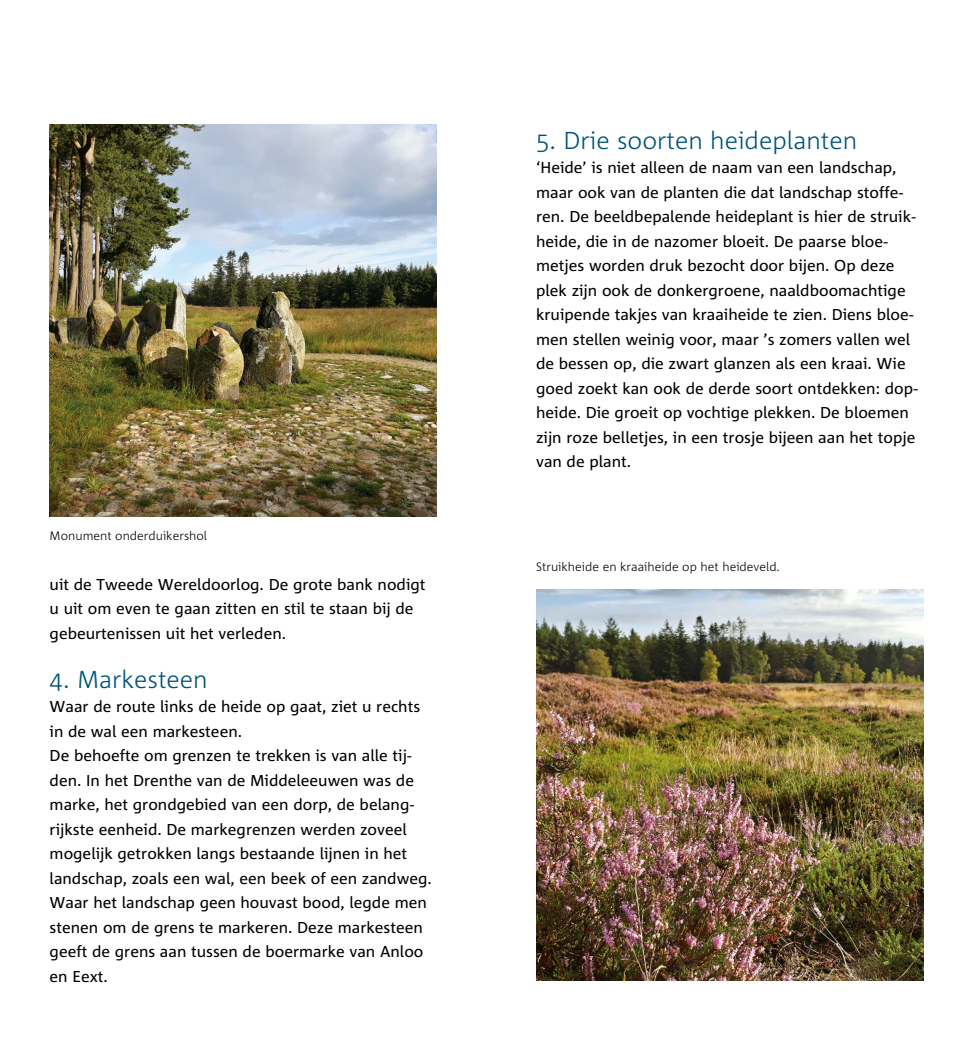
<style>
.page{position:relative;width:973px;height:1042px;background:#fff}
.page>*{position:absolute;margin:0;border:0;box-sizing:border-box;transform-origin:0 0}
.t1{font:300 24.5px "Agro Sans";color:#005378}
.t2{font:15.75px/24.5px "Agro Sans";color:#000}
.t3{font:300 12.25px "Agro Sans";color:#000}
</style>
<div class="page">
<img style="left:50px;top:125px;width:387px;height:392px">
<img style="left:536px;top:590px;width:387px;height:390px">
<p class="t3" style="left:50px;top:529px;width:159px">Monument onderduikershol</p>
<p class="t2" style="left:50px;top:572px;width:377px">uit de Tweede Wereldoorlog. De grote bank nodigt u uit om even te gaan zitten en stil te staan bij de gebeurtenissen uit het verleden.</p>
<h1 class="t1" style="left:50px;top:666px;width:160px">4. Markesteen</h1>
<p class="t2" style="left:50px;top:694px;width:383px">Waar de route links de heide op gaat, ziet u rechts in de wal een markesteen.<br>De behoefte om grenzen te trekken is van alle tij&shy;den. In het Drenthe van de Middeleeuwen was de marke, het grondgebied van een dorp, de belang&shy;rijkste eenheid. De markegrenzen werden zoveel mogelijk getrokken langs bestaande lijnen in het landschap, zoals een wal, een beek of een zandweg.<br>Waar het landschap geen houvast bood, legde men stenen om de grens te markeren. Deze markesteen geeft de grens aan tussen de boermarke van Anloo en Eext.</p>
<h1 class="t1" style="left:536px;top:127px;width:322px">5. Drie soorten heideplanten</h1>
<p class="t2" style="left:536px;top:155px;width:383px">‘Heide’ is niet alleen de naam van een landschap, maar ook van de planten die dat landschap stoffe&shy;ren. De beeldbepalende heideplant is hier de struik&shy;heide, die in de nazomer bloeit. De paarse bloe&shy;metjes worden druk bezocht door bijen. Op deze plek zijn ook de donkergroene, naaldboomachtige kruipende takjes van kraaiheide te zien. Diens bloe&shy;men stellen weinig voor, maar ’s zomers vallen wel de bessen op, die zwart glanzen als een kraai. Wie goed zoekt kan ook de derde soort ontdekken: dop&shy;heide. Die groeit op vochtige plekken. De bloemen zijn roze belletjes, in een trosje bijeen aan het topje van de plant.</p>
<p class="t3" style="left:536px;top:560px;width:245px">Struikheide en kraaiheide op het heideveld.</p>
</div>
